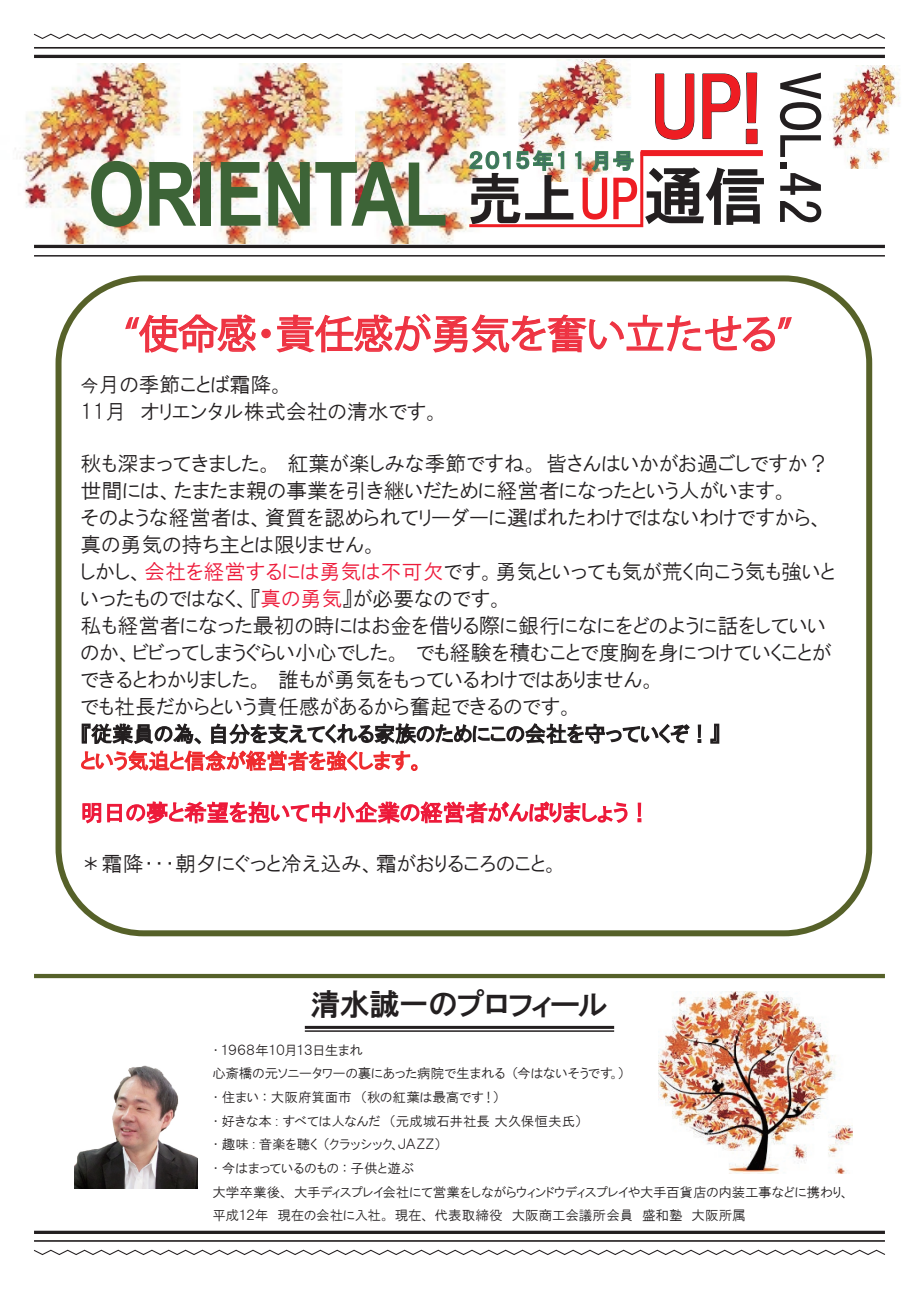
<style>
.page{position:relative;width:919px;height:1289px;background:#fff}
.page>*{position:absolute;margin:0;border:0;box-sizing:border-box;transform-origin:0 0}
.t1{font:700 88.95px "Arial Narrow";letter-spacing:-.01em;color:#3d6437}
.t2{font:81px "HGP Gothic E";color:#ee1d23}
.t3{font:54.9px "HGP Gothic E";color:#231f20}
.t4{font:52.05px "HGP Gothic E";color:#ee1d23}
.t5{font:51px "HGP Gothic E";color:#231f20}
.t6{font:39px "Koz Go Pr 6 N";color:#ee3342}
.t7{font:30px "HGP Gothic E";letter-spacing:-.025em;color:#231f20}
.t8{font:21px/27px "HGP Gothic M";color:#231f20}
.t9{font:20.7px "HGP Gothic E";letter-spacing:.14em;color:#3c6768}
.t10{font:13.5px/23.7px "HGP Gothic M";letter-spacing:-.005em;color:#231f20}
.s1{font-size:62.25px}
.s2{font-size:18px}
.s3{color:#ed1a3a}
</style>
<div class="page">
<img style="left:831px;top:66px;width:69px;height:102px">
<img style="left:556px;top:60px;width:70px;height:13px">
<img style="left:355px;top:63px;width:131px;height:180px">
<img style="left:193px;top:63px;width:149px;height:180px">
<img style="left:15px;top:63px;width:165px;height:180px">
<hr style="left:305px;top:1025px;width:309px;height:3px;background:#231f20">
<hr style="left:305px;top:1030px;width:309px;height:1px;background:#231f20">
<div style="left:34px;top:973px;width:850px;height:5px;background:#566129"></div>
<hr style="left:34px;top:245px;width:850px;height:3px;background:#231f20">
<img style="left:113px;top:1065px;width:66px;height:47px">
<img style="left:466px;top:73px;width:297px;height:156px">
<hr style="left:34px;top:55px;width:850px;height:3px;background:#231f20">
<hr style="left:34px;top:47px;width:850px;height:2px;background:#231f20">
<svg style="left:33px;top:33px;width:852px;height:6px"></svg>
<svg style="left:33px;top:1112px;width:853px;height:143px"></svg>
<div style="left:56px;top:275px;width:816px;height:661px;border:6px solid #566129;border-radius:85px"></div>
<hr style="left:34px;top:255px;width:850px;height:1px;background:#231f20">
<img style="left:658px;top:991px;width:194px;height:182px">
<svg style="left:125px;top:314px;width:131px;height:39px"></svg>
<div style="left:261px;top:329px;width:10px;height:9px;border:2px solid #ee3342;border-radius:50%"></div>
<svg style="left:276px;top:313px;width:516px;height:40px"></svg>
<svg style="left:710px;top:723px;width:10px;height:21px"></svg>
<svg style="left:80px;top:723px;width:622px;height:192px"></svg>
<h1 class="t1" style="left:88px;top:127px;width:361px">ORIENTAL</h1>
<h2 class="t2" style="left:650px;top:67px;width:113px">UP!</h2>
<h3 class="t3" style="left:467px;top:171px;width:299px">売上 <span class="s1">通信</span></h3>
<p class="t9" style="left:469px;top:150px;width:166px">２０１５年11 月号</p>
<h3 class="t4" style="left:579px;top:173px;width:62px">UP</h3>
<h3 class="t5" style="left:825px;top:70px;width:158px;rotate:90deg">VOL.42</h3>
<h3 class="t6" style="left:125px;top:312px;width:668px">“使命感・責任感が勇気を奮い立たせる”</h3>
<p class="t8" style="left:81px;top:371px;width:361px"><span class="s2">今</span>月の季節ことば霜降。<br>11月　オリエンタル株式会社の清水です。</p>
<p class="t8" style="left:81px;top:450px;width:755px">秋も深まってきました。 紅葉が楽しみな季節ですね。 皆さんはいかがお過ごしですか？世間には、たまたま親の事業を引き継いだために経営者になったという人がいます。<br>そのような経営者は、資質を認められてリーダーに選ばれたわけではないわけですから、真の勇気の持ち主とは限りません。<br>しかし、<span class="s3">会社を経営するには勇気は不可欠</span>です。勇気といっても気が荒く向こう気も強いといったものではなく、『<span class="s3">真の勇気</span>』が必要なのです。　<br>私も経営者になった最初の時にはお金を借りる際に銀行になにをどのように話をしていいのか、ビビってしまうぐらい小心でした。 でも経験を積むことで度胸を身につけていくことができるとわかりました。 誰もが勇気をもっているわけではありません。<br>でも社長だからという責任感があるから奮起できるのです。</p>
<p class="t8" style="left:81px;top:849px;width:480px">＊霜降・・・朝夕にぐっと冷え込み、霜がおりるころのこと。</p>
<h3 class="t7" style="left:310px;top:989px;width:298px">清水誠一のプロフィール</h3>
<p class="t10" style="left:212px;top:1037px;width:638px">・１９６８年１０月１３日生まれ<br>心斎橋の元ソニータワーの裏にあった病院で生まれる（今はないそうです。）<br>・住まい：大阪府箕面市　（秋の紅葉は最高です！）<br>・好きな本 : すべては人なんだ　（元成城石井社長 大久保恒夫氏）<br>・趣味 : 音楽を聴く（クラッシック、ＪＡＺＺ）<br>・今はまっているのもの：子供と遊ぶ<br>大学卒業後、大手ディスプレイ会社にて営業をしながらウィンドウディスプレイや大手百貨店の内装工事などに携わり、平成１２年　現在の会社に入社。 現在、代表取締役　大阪商工会議所会員　盛和塾　大阪所属</p>
</div>
